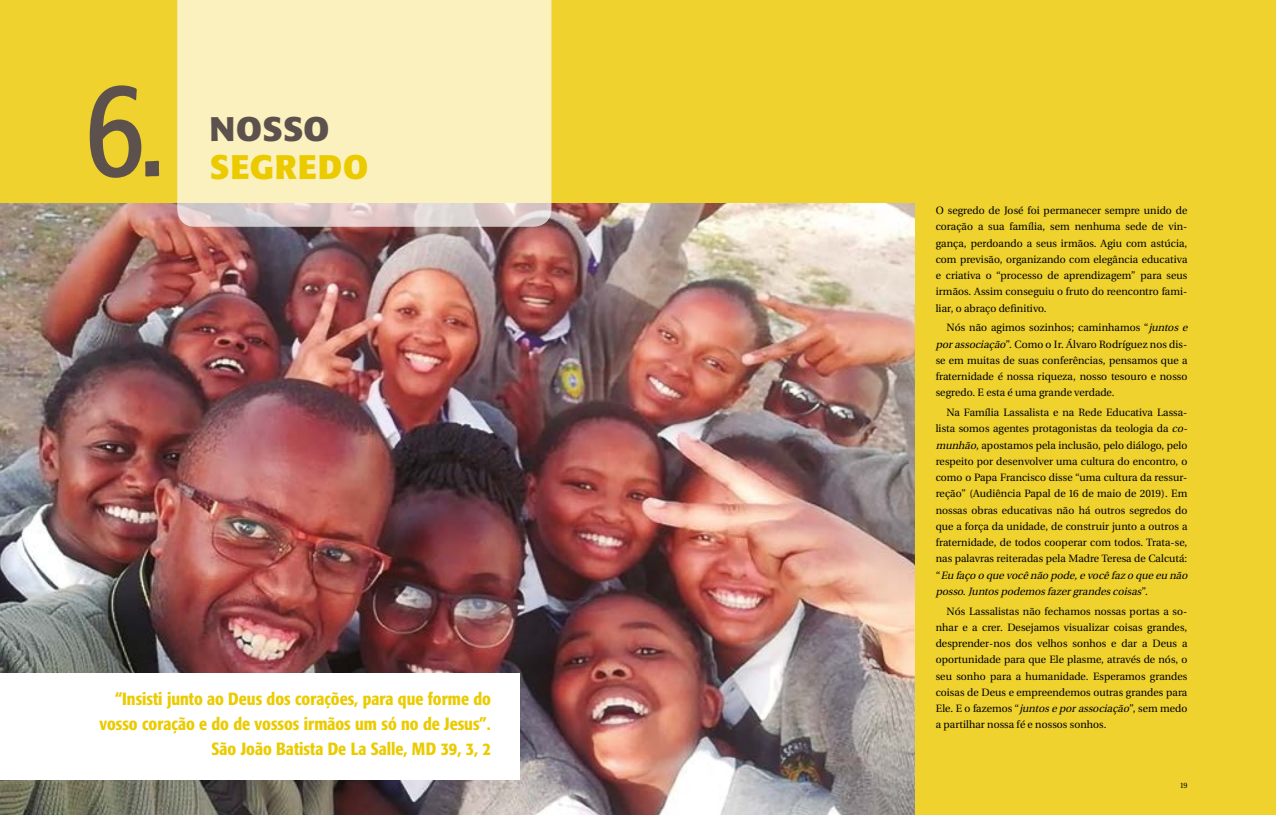
<style>
.page{position:relative;width:1276px;height:815px;background:#efd22d}
.page>*{position:absolute;margin:0;border:0;box-sizing:border-box;transform-origin:0 0}
.t1{font:condensed 137.5px "Formata";color:#5d514d;scale:.95 1}
.t2{font:700 33.75px "Formata";letter-spacing:.02em;color:#ebcb00}
.t3{font:700 33.75px "Formata";color:#5d514d;scale:1.05 1}
.t4{font:500 condensed 17.5px/25px "Formata";color:#ebcb00;text-align:right}
.t5{font:13.75px/16.2px "Utopia Headline";letter-spacing:.01em;color:#000;text-align:justify}
.t6{font:10px "Utopia Headline";color:#000}
.s1{font-style:italic}
</style>
<div class="page">
<img style="left:0;top:204px;width:914px;height:611px">
<div style="left:0;top:673px;width:519px;height:107px;background:#fff"></div>
<svg style="left:177px;top:0;width:374px;height:227px;background:#f6ecc0"></svg>
<h1 class="t1" style="left:85px;top:47px;width:86px">6.</h1>
<h2 class="t3" style="left:210px;top:108px;width:115px">NOSSO</h2>
<h2 class="t2" style="left:210px;top:145px;width:160px">SEGREDO</h2>
<p class="t4" style="left:99px;top:687px;width:393px">“Insisti junto ao Deus dos corações, para que forme do vosso coração e do de vossos irmãos um só no de Jesus”.<br>São João Batista De La Salle, MD 39, 3, 2</p>
<p class="t5" style="left:935px;top:202px;width:253px">O segredo de José foi permanecer sempre unido de coração a sua família, sem nenhuma sede de vin&shy;gança, perdoando a seus irmãos. Agiu com astúcia, com previsão, organizando com elegância educativa e criativa o “processo de aprendizagem” para seus irmãos. Assim conseguiu o fruto do reencontro fami&shy;liar, o abraço definitivo.</p>
<p class="t5" style="left:935px;top:320px;width:256px;text-align:left;text-indent:11px">Nós não agimos sozinhos; caminhamos “<span class="s1">juntos e porassociação</span>”. Como o Ir. Álvaro Rodríguez nos dis&shy;se em muitas de suas conferências, pensamos que a fraternidade é nossa riqueza, nosso tesouro e nosso segredo. E esta é uma grande verdade.</p>
<p class="t5" style="left:935px;top:405px;width:256px;text-align:left;text-indent:11px">Na Família Lassalista e na Rede Educativa Lassa&shy;lista somos agentes protagonistas da teologia da <span class="s1">co&shy;munhão</span>, apostamos pela inclusão, pelo diálogo, pelo respeito por desenvolver uma cultura do encontro, o como o Papa Francisco disse “uma cultura da ressur&shy;reção” (Audiência Papal de 16 de maio de 2019). Em nossas obras educativas não há outros segredos do que a força da unidade, de construir junto a outros a fraternidade, de todos cooperar com todos. Trata-se, nas palavras reiteradas pela Madre Teresa de Calcutá: “ <span class="s1">Eu faço o que você não pode,e você fazo que eu não posso.Juntospodemosfazergrandescoisas</span>”.</p>
<p class="t5" style="left:935px;top:603px;width:253px;text-indent:11px">Nós Lassalistas não fechamos nossas portas a so&shy;nhar e a crer. Desejamos visualizar coisas grandes, desprender-nos dos velhos sonhos e dar a Deus a oportunidade para que Ele plasme, através de nós, o seu sonho para a humanidade. Esperamos grandes coisas de Deus e empreendemos outras grandes para Ele. E o fazemos “<span class="s1">juntose porassociação</span>”, sem medo a partilhar nossa fé e nossos sonhos.</p>
<p class="t6" style="left:1180px;top:780px;width:9px">19</p>
</div>
